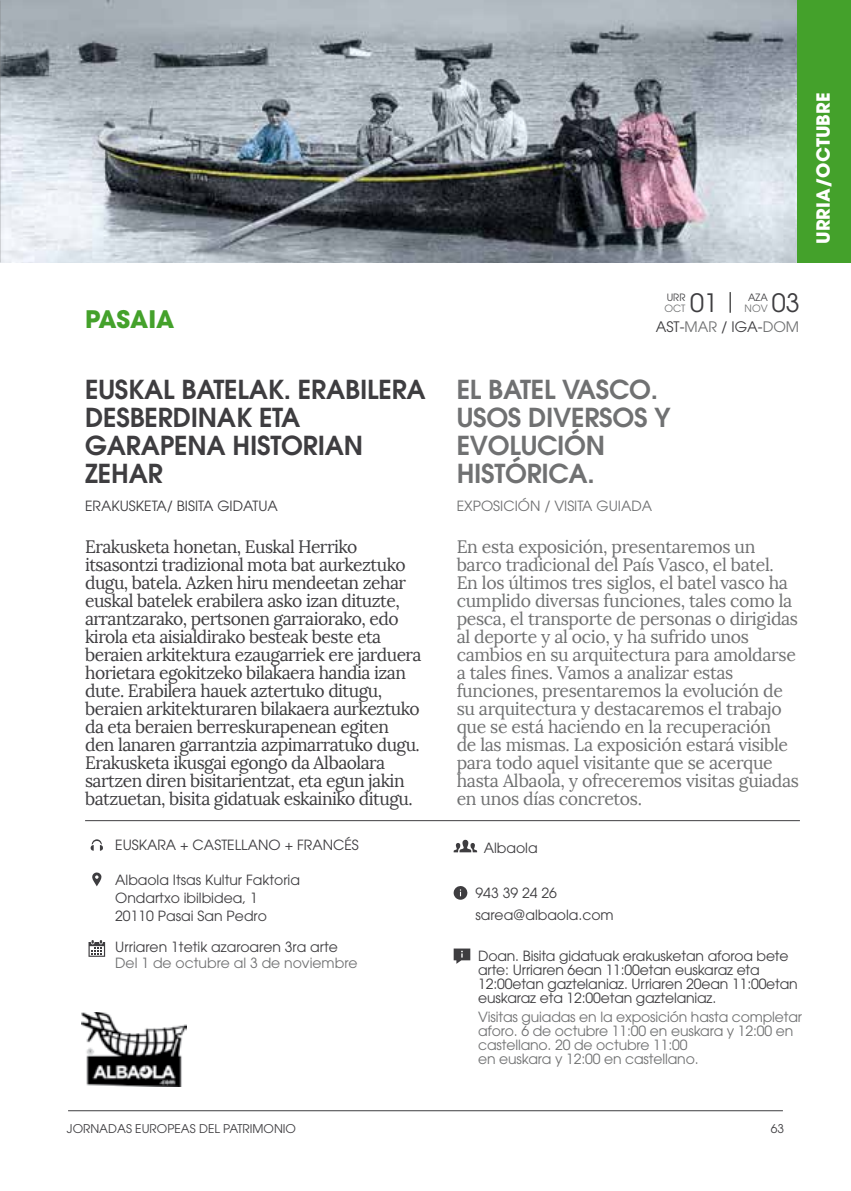
<style>
.page{position:relative;width:851px;height:1191px;background:#fff}
.page>*{position:absolute;margin:0;border:0;box-sizing:border-box;transform-origin:0 0}
.t1{font:600 26px/28px "Avant Garde LT";letter-spacing:-.01em;color:#3e3d40}
.t2{font:600 26px/28px "Avant Garde LT";letter-spacing:-.01em;color:#707172}
.t3{font:25.2px "ITC Avant Garde Pro";color:#3e3d40}
.t4{font:700 24px "ITC Avant Garde Pro";color:#44a12b}
.t5{font:18px/18px "Lora";letter-spacing:-.03em;color:#3e3d40}
.t6{font:18px/18px "Lora";letter-spacing:-.02em;color:#707172}
.t7{font:700 18px "Avant Garde LT";color:#fff}
.t8{font:14.4px "ITC Avant Garde Pro";color:#3e3d40}
.t9{font:14px/14px "ITC Avant Garde Pro";letter-spacing:-.005em;color:#3e3d40}
.t10{font:14px/14px "ITC Avant Garde Pro";letter-spacing:-.01em;color:#707172}
.t11{font:14px "Avant Garde LT";color:#3e3d40}
.t12{font:14px "Avant Garde LT";color:#707172}
.t13{font:12px "ITC Avant Garde Pro";color:#3e3d40}
.t14{font:10px "ITC Avant Garde Pro";color:#3e3d40}
.t15{font:10px "ITC Avant Garde Pro";color:#707172}
.s1{color:#707172}
</style>
<div class="page">
<img style="left:1px;top:0;width:796px;height:262px">
<img style="left:0;top:0;width:1px;height:262px">
<hr style="left:68px;top:1110px;width:714px;height:1px;background:#3e3d40">
<div style="left:797px;top:0;width:53px;height:262px;background:#44a12b"></div>
<hr style="left:85px;top:820px;width:714px;height:1px;background:#3e3d40">
<svg style="left:91px;top:839px;width:12px;height:12px"></svg>
<svg style="left:453px;top:886px;width:15px;height:13px"></svg>
<svg style="left:453px;top:839px;width:24px;height:13px"></svg>
<svg style="left:92px;top:872px;width:10px;height:14px"></svg>
<svg style="left:88px;top:940px;width:17px;height:16px"></svg>
<svg style="left:453px;top:948px;width:17px;height:15px"></svg>
<svg style="left:729px;top:292px;width:1px;height:21px"></svg>
<img style="left:82px;top:1012px;width:104px;height:74px">
<p class="t7" style="left:811px;top:244px;width:152px;rotate:-90deg">URRIA/OCTUBRE</p>
<h3 class="t4" style="left:85px;top:303px;width:91px">PASAIA</h3>
<h1 class="t1" style="left:85px;top:375px;width:342px">EUSKAL BATELAK. ERABILERA<br>DESBERDINAK ETA<br>GARAPENA HISTORIAN<br>ZEHAR</h1>
<p class="t11" style="left:85px;top:498px;width:194px">ERAKUSKETA/ BISITA GIDATUA</p>
<h2 class="t3" style="left:690px;top:287px;width:29px">01</h2>
<h2 class="t3" style="left:771px;top:287px;width:29px">03</h2>
<p class="t14" style="left:666px;top:291px;width:20px">URR</p>
<p class="t15" style="left:664px;top:302px;width:23px">OCT</p>
<p class="t14" style="left:748px;top:291px;width:21px">AZA</p>
<p class="t15" style="left:744px;top:302px;width:25px">NOV</p>
<p class="t8" style="left:655px;top:318px;width:145px">AST-<span class="s1">MAR</span> / IGA-<span class="s1">DOM</span></p>
<h1 class="t2" style="left:456px;top:375px;width:215px">EL BATEL VASCO.<br>USOS DIVERSOS Y<br>EVOLUCIÓN<br>HISTÓRICA.</h1>
<p class="t12" style="left:456px;top:498px;width:197px">EXPOSICIÓN / VISITA GUIADA</p>
<p class="t5" style="left:85px;top:537px;width:338px">Erakusketa honetan, Euskal Herriko itsasontzi tradizional mota bat aurkeztuko dugu, batela. Azken hiru mendeetan zehar euskal batelek erabilera asko izan dituzte, arrantzarako, pertsonen garraiorako, edo kirola eta aisialdirako besteak beste eta beraien arkitektura ezaugarriek ere jarduera horietara egokitzeko bilakaera handia izan dute. Erabilera hauek aztertuko ditugu, beraien arkitekturaren bilakaera aurkeztuko da eta beraien berreskurapenean egiten den lanaren garrantzia azpimarratuko dugu.<br>Erakusketa ikusgai egongo da Albaolara sartzen diren bisitarientzat, eta egun jakin batzuetan, bisita gidatuak eskainiko ditugu.</p>
<p class="t6" style="left:456px;top:537px;width:344px">En esta exposición, presentaremos un barco tradicional del País Vasco, el batel.<br>En los últimos tres siglos, el batel vasco ha cumplido diversas funciones, tales como la pesca, el transporte de personas o dirigidas al deporte y al ocio, y ha sufrido unos cambios en su arquitectura para amoldarse a tales fines. Vamos a analizar estas funciones, presentaremos la evolución de su arquitectura y destacaremos el trabajo que se está haciendo en la recuperación<br>de las mismas. La exposición estará visible para todo aquel visitante que se acerque hasta Albaola, y ofreceremos visitas guiadas en unos días concretos.</p>
<p class="t9" style="left:115px;top:837px;width:245px">EUSKARA + CASTELLANO + FRANCÉS</p>
<p class="t9" style="left:115px;top:871px;width:186px;line-height:18px">Albaola Itsas Kultur Faktoria<br>Ondartxo ibilbidea, 1<br>20110 Pasai San Pedro</p>
<p class="t9" style="left:115px;top:939px;width:224px">Urriaren 1tetik azaroaren 3ra arte</p>
<p class="t10" style="left:115px;top:955px;width:244px">Del 1 de octubre al 3 de noviembre</p>
<p class="t9" style="left:483px;top:840px;width:55px">Albaola</p>
<p class="t9" style="left:475px;top:881px;width:140px;line-height:22px">943 39 24 26 sarea@albaola.com</p>
<p class="t9" style="left:478px;top:948px;width:321px">Doan. Bisita gidatuak erakusketan aforoa bete arte: Urriaren 6ean 11:00etan euskaraz eta 12:00etan gaztelaniaz. Urriaren 20ean 11:00etan euskaraz eta 12:00etan gaztelaniaz.</p>
<p class="t10" style="left:478px;top:1010px;width:325px">Visitas guiadas en la exposición hasta completar aforo. 6 de octubre 11:00 en euskara y 12:00 en castellano. 20 de octubre 11:00<br>en euskara y 12:00 en castellano.</p>
<p class="t13" style="left:67px;top:1121px;width:231px">JORNADAS EUROPEAS DEL PATRIMONIO</p>
<p class="t13" style="left:770px;top:1121px;width:15px">63</p>
</div>
